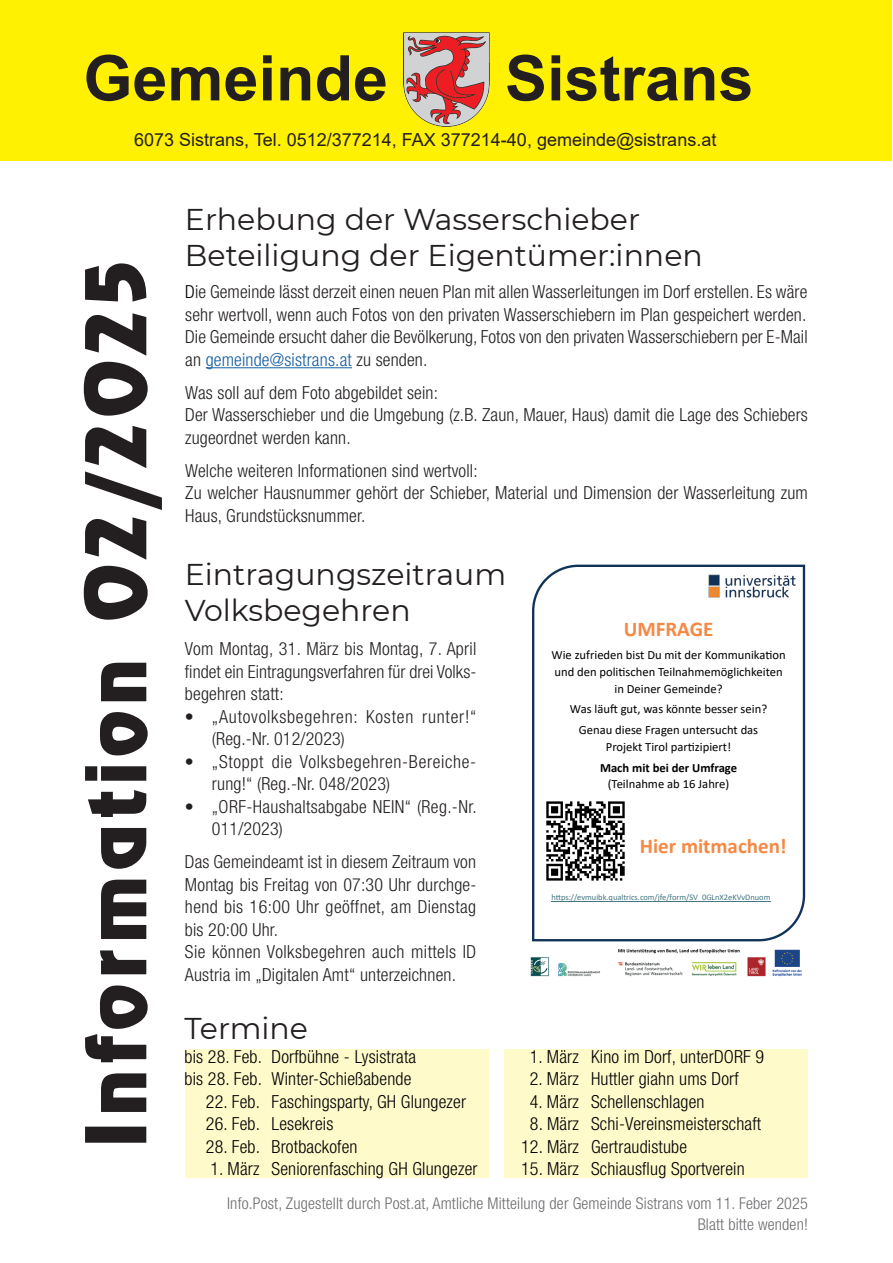
<style>
.page{position:relative;width:893px;height:1263px;background:#fff}
.page>*{position:absolute;margin:0;border:0;box-sizing:border-box;transform-origin:0 0}
.t1{font:75px "Revue";letter-spacing:.07em;color:#231f20}
.t2{font:700 63px "Arial";color:#231f20}
.t3{font:30px/36px "Montserrat";color:#231f20}
.t4{font:700 21px "Calibri";color:#f58944}
.t5{font:300 condensed 18px/22.5px "Helvetica Neue LT Std";letter-spacing:.01em;color:#231f20}
.t6{font:300 condensed 18px/22.5px "Helvetica Neue LT Std";letter-spacing:.01em;color:#000002}
.t7{font:18px "Arial";color:#231f20}
.t8{font:300 condensed 18px/22.5px "Helvetica Neue LT Std";letter-spacing:.04em;color:#231f20}
.t9{font:300 condensed 18px/22.5px "Helvetica Neue LT Std";letter-spacing:.045em;color:#231f20}
.t10{font:300 condensed 16.2px/21px "Helvetica Neue LT Std";letter-spacing:.01em;color:#6c6d70;text-align:right}
.t11{font:12.6px/16.5px "Calibri";color:#000001;text-align:center}
.t12{font:700 12.6px "Calibri";color:#000001}
.t13{font:8.4px "Calibri";letter-spacing:-.005em;color:#447682}
.s1{color:#000001}
.s2{color:#175d9e}
</style>
<div class="page">
<div style="left:1px;top:1px;width:891px;height:160px;background:#fff101"></div>
<img style="left:404px;top:33px;width:85px;height:93px">
<hr style="left:206px;top:367px;width:146px;height:1px;background:#175d9e">
<div style="left:185px;top:1050px;width:303px;height:128px;background:#fffaca"></div>
<div style="left:504px;top:1050px;width:304px;height:128px;background:#fffaca"></div>
<svg style="left:532px;top:564px;width:274px;height:378px"></svg>
<hr style="left:551px;top:901px;width:219px;height:1px;background:#447682">
<img style="left:699px;top:565px;width:105px;height:42px">
<img style="left:530px;top:948px;width:272px;height:29px">
<img style="left:536px;top:792px;width:99px;height:99px">
<h2 class="t2" style="left:83px;top:34px;width:306px">Gemeinde</h2>
<h2 class="t2" style="left:505px;top:34px;width:250px">Sistrans</h2>
<p class="t7" style="left:134px;top:127px;width:584px">6073 Sistrans, Tel. 0512/377214, FAX 377214-40, gemeinde@sistrans.at</p>
<h1 class="t1" style="left:66px;top:1148px;width:889px;rotate:-90deg">Information 02/2025</h1>
<h3 class="t3" style="left:185px;top:201px;width:519px">Erhebung der Wasserschieber<br>Beteiligung der Eigentümer:innen</h3>
<p class="t5" style="left:185px;top:281px;width:624px;text-align:justify"><span class="s1">D</span>ie Gemeinde lässt derzeit einen neuen Plan mit allen Wasserleitungen im Dorf erstellen. Es wäre sehr wertvoll, wenn auch Fotos von den privaten Wasserschiebern im Plan gespeichert werden.<br>Die Gemeinde ersucht daher die Bevölkerung, Fotos von den privaten Wasserschiebern per E-Mail an <span class="s2">gemeinde@sistrans.at</span> zu senden.</p>
<p class="t5" style="left:185px;top:381px;width:624px">Was soll auf dem Foto abgebildet sein:<br>Der Wasserschieber und die Umgebung (z.B. Zaun, Mauer, Haus) damit die Lage des Schiebers zugeordnet werden kann.</p>
<p class="t5" style="left:185px;top:459px;width:624px">Welche weiteren Informationen sind wertvoll:<br>Zu welcher Hausnummer gehört der Schieber, Material und Dimension der Wasserleitung zum<br>Haus, Grundstücksnummer.</p>
<h3 class="t3" style="left:185px;top:555px;width:323px">Eintragungszeitraum<br>Volksbegehren</h3>
<p class="t5" style="left:185px;top:638px;width:293px;text-align:justify">Vom Montag, 31. März bis Montag, 7. April findet ein Eintragungsverfahren für drei Volks&shy;begehren statt:</p>
<p class="t9" style="left:212px;top:705px;width:266px;text-indent:-27px">• „Autovolksbegehren: Kosten runter!“ (Reg.-Nr. 012/2023)</p>
<p class="t8" style="left:212px;top:750px;width:266px;text-indent:-27px">• „Stoppt die Volksbegehren-Bereiche&shy;rung!“ (Reg.-Nr. 048/2023)</p>
<p class="t5" style="left:212px;top:795px;width:266px;text-indent:-27px">• „ORF-Haushaltsabgabe NEIN“ (Reg.-Nr.<br>011/2023)</p>
<p class="t5" style="left:185px;top:850px;width:293px">Das Gemeindeamt ist in diesem Zeitraum von Montag bis Freitag von 07:30 Uhr durchge&shy;hend bis 16:00 Uhr geöffnet, am Dienstag bis 20:00 Uhr.<br>Sie können Volksbegehren auch mittels ID Austria im „Digitalen Amt“ unterzeichnen.</p>
<h3 class="t3" style="left:184px;top:1010px;width:125px">Termine</h3>
<p class="t6" style="left:185px;top:1045px;width:233px">bis 28. Feb. Dorfbühne - Lysistrata bis 28. Feb. Winter-Schießabende</p>
<p class="t6" style="left:206px;top:1090px;width:262px">22. Feb. Faschingsparty, GH Glungezer</p>
<p class="t6" style="left:206px;top:1112px;width:129px">26. Feb. Lesekreis</p>
<p class="t6" style="left:206px;top:1135px;width:153px">28. Feb. Brotbackofen</p>
<p class="t6" style="left:210px;top:1157px;width:269px">1. März Seniorenfasching GH Glungezer</p>
<p class="t4" style="left:624px;top:614px;width:91px">UMFRAGE</p>
<p class="t11" style="left:551px;top:647px;width:236px">Wie zufrieden bist Du mit der Kommunika4on und den poli4schen Teilnahmemöglichkeiten in Deiner Gemeinde?</p>
<p class="t11" style="left:570px;top:698px;width:199px;line-height:20.9px">Was läu? gut, was könnte besser sein?<br>Genau diese Fragen untersucht das</p>
<p class="t11" style="left:606px;top:738px;width:127px">Projekt Tirol par4zipiert!</p>
<p class="t12" style="left:600px;top:758px;width:139px">Mach mit bei der Umfrage</p>
<p class="t11" style="left:608px;top:775px;width:123px">(Teilnahme ab 16 Jahre)</p>
<p class="t4" style="left:640px;top:831px;width:148px">Hier mitmachen!</p>
<p class="t13" style="left:551px;top:891px;width:221px">h"ps://evmuibk.qualtrics.com/jfe/form/SV_0GLnX2eKVvDnuom</p>
<p class="t6" style="left:530px;top:1045px;width:236px">1. März Kino im Dorf, unterDORF 9</p>
<p class="t6" style="left:530px;top:1067px;width:210px">2. März Huttler giahn ums Dorf</p>
<p class="t6" style="left:530px;top:1090px;width:176px">4. März Schellenschlagen</p>
<p class="t6" style="left:530px;top:1112px;width:233px">8. März Schi-Vereinsmeisterschaft</p>
<p class="t6" style="left:521px;top:1135px;width:168px">12. März Gertraudistube</p>
<p class="t6" style="left:521px;top:1157px;width:225px">15. März Schiausflug Sportverein</p>
<p class="t10" style="left:227px;top:1192px;width:582px">Info.Post, Zugestellt durch Post.at, Amtliche Mitteilung der Gemeinde Sistrans vom 11. Feber 2025<br>Blatt bitte wenden!</p>
</div>
